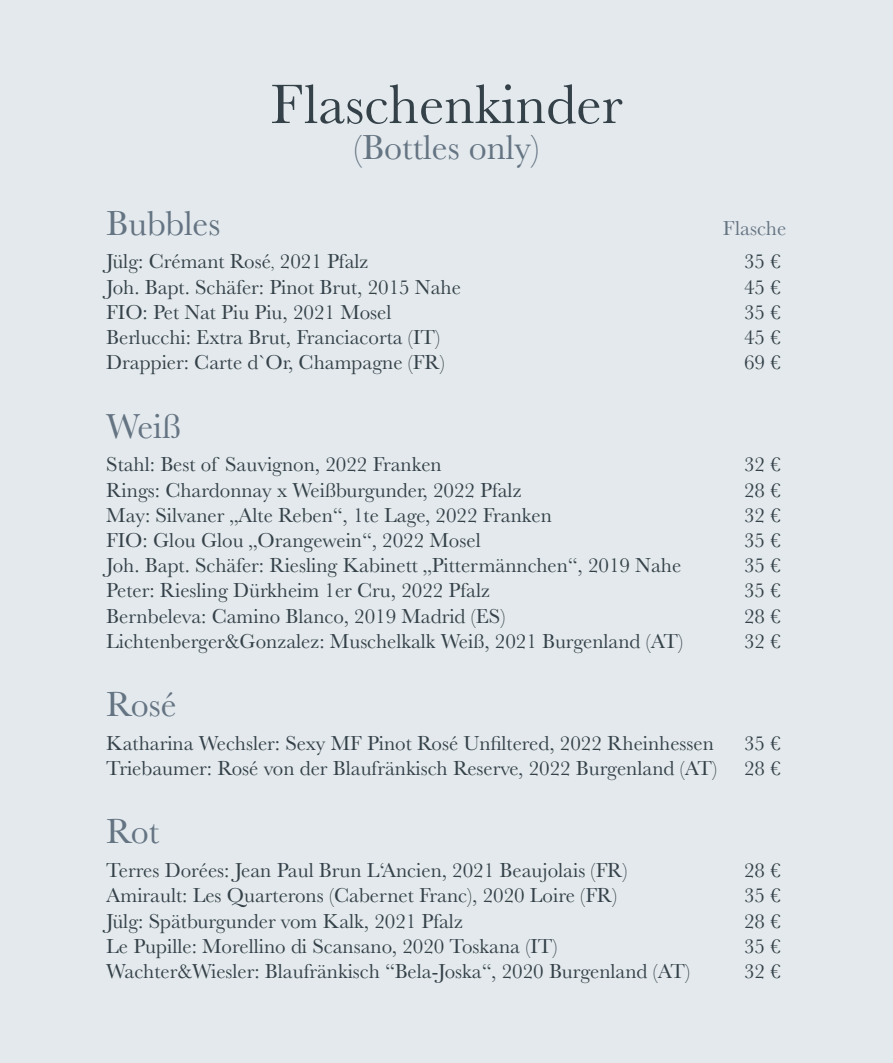
<style>
.page{position:relative;width:893px;height:1063px;background:#e3e9ec}
.page>*{position:absolute;margin:0;border:0;box-sizing:border-box;transform-origin:0 0}
.t1{font:57.6px "Baskerville";color:#344149}
.t2{font:36px "Baskerville";color:#657483}
.t3{font:21px "Baskerville";color:#344149}
.t4{font:21px "Baskerville";color:#657483}
.s1{font-size:15px}
</style>
<div class="page">
<h1 class="t1" style="left:270px;top:68px;width:354px">Flaschenkinder</h1>
<h2 class="t2" style="left:353px;top:124px;width:188px">(Bottles only)</h2>
<h2 class="t2" style="left:106px;top:200px;width:116px">Bubbles</h2>
<p class="t4" style="left:723px;top:215px;width:65px">Flasche</p>
<p class="t3" style="left:106px;top:248px;width:264px">Jülg: Crémant Rosé<span class="s1">,</span> 2021 Pfalz</p>
<p class="t3" style="left:744px;top:248px;width:38px">35 €</p>
<p class="t3" style="left:106px;top:273px;width:356px">Joh. Bapt. Schäfer: Pinot Brut, 2015 Nahe</p>
<p class="t3" style="left:744px;top:273px;width:38px">45 €</p>
<p class="t3" style="left:106px;top:299px;width:287px">FIO: Pet Nat Piu Piu, 2021 Mosel</p>
<p class="t3" style="left:744px;top:299px;width:38px">35 €</p>
<p class="t3" style="left:106px;top:324px;width:335px">Berlucchi: Extra Brut, Franciacorta (IT)</p>
<p class="t3" style="left:744px;top:324px;width:38px">45 €</p>
<p class="t3" style="left:106px;top:349px;width:340px">Drappier: Carte d`Or, Champagne (FR)</p>
<p class="t3" style="left:744px;top:349px;width:38px">69 €</p>
<h2 class="t2" style="left:106px;top:403px;width:76px">Weiß</h2>
<p class="t3" style="left:106px;top:451px;width:337px">Stahl: Best of Sauvignon, 2022 Franken</p>
<p class="t3" style="left:744px;top:451px;width:38px">32 €</p>
<p class="t3" style="left:106px;top:476px;width:417px">Rings: Chardonnay x Weißburgunder, 2022 Pfalz</p>
<p class="t3" style="left:744px;top:476px;width:38px">28 €</p>
<p class="t3" style="left:106px;top:502px;width:447px">May: Silvaner „Alte Reben“, 1te Lage, 2022 Franken</p>
<p class="t3" style="left:744px;top:502px;width:38px">32 €</p>
<p class="t3" style="left:106px;top:527px;width:376px">FIO: Glou Glou „Orangewein“, 2022 Mosel</p>
<p class="t3" style="left:744px;top:527px;width:38px">35 €</p>
<p class="t3" style="left:106px;top:552px;width:576px">Joh. Bapt. Schäfer: Riesling Kabinett „Pittermännchen“, 2019 Nahe</p>
<p class="t3" style="left:744px;top:552px;width:38px">35 €</p>
<p class="t3" style="left:106px;top:577px;width:385px">Peter: Riesling Dürkheim 1er Cru, 2022 Pfalz</p>
<p class="t3" style="left:744px;top:577px;width:38px">35 €</p>
<p class="t3" style="left:106px;top:602px;width:401px">Bernbeleva: Camino Blanco, 2019 Madrid (ES)</p>
<p class="t3" style="left:744px;top:602px;width:38px">28 €</p>
<p class="t3" style="left:106px;top:628px;width:578px">Lichtenberger&amp;Gonzalez: Muschelkalk Weiß, 2021 Burgenland (AT)</p>
<p class="t3" style="left:744px;top:628px;width:38px">32 €</p>
<h2 class="t2" style="left:106px;top:682px;width:72px">Rosé</h2>
<p class="t3" style="left:106px;top:730px;width:609px">Katharina Wechsler: Sexy MF Pinot Rosé Unfiltered, 2022 Rheinhessen</p>
<p class="t3" style="left:744px;top:730px;width:38px">35 €</p>
<p class="t3" style="left:106px;top:755px;width:612px">Triebaumer: Rosé von der Blaufränkisch Reserve, 2022 Burgenland (AT)</p>
<p class="t3" style="left:744px;top:755px;width:38px">28 €</p>
<h2 class="t2" style="left:106px;top:809px;width:55px">Rot</h2>
<p class="t3" style="left:106px;top:857px;width:523px">Terres Dorées: Jean Paul Brun L‘Ancien, 2021 Beaujolais (FR)</p>
<p class="t3" style="left:744px;top:857px;width:38px">28 €</p>
<p class="t3" style="left:106px;top:882px;width:512px">Amirault: Les Quarterons (Cabernet Franc), 2020 Loire (FR)</p>
<p class="t3" style="left:744px;top:882px;width:38px">35 €</p>
<p class="t3" style="left:106px;top:907px;width:358px">Jülg: Spätburgunder vom Kalk, 2021 Pfalz</p>
<p class="t3" style="left:744px;top:907px;width:38px">28 €</p>
<p class="t3" style="left:106px;top:933px;width:453px">Le Pupille: Morellino di Scansano, 2020 Toskana (IT)</p>
<p class="t3" style="left:744px;top:933px;width:38px">35 €</p>
<p class="t3" style="left:106px;top:958px;width:585px">Wachter&amp;Wiesler: Blaufränkisch “Bela-Joska“, 2020 Burgenland (AT)</p>
<p class="t3" style="left:744px;top:958px;width:38px">32 €</p>
</div>
